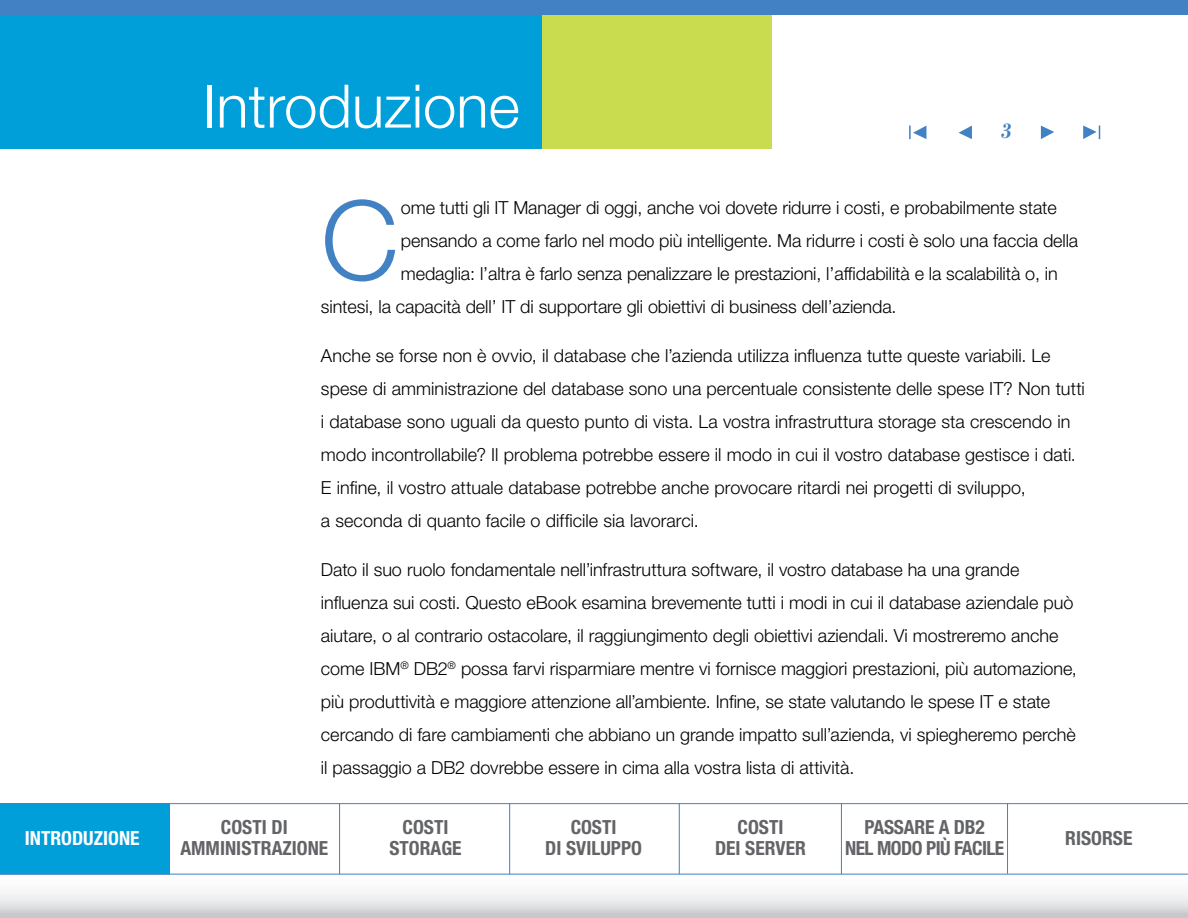
<style>
.page{position:relative;width:1188px;height:918px;background:#fff}
.page>*{position:absolute;margin:0;border:0;box-sizing:border-box;transform-origin:0 0}
.t1{font:300 110.4px "Helvetica Neue LT Pro";color:#4281c3}
.t2{font:300 60px "Helvetica Neue LT Pro";color:#fff}
.t3{font:italic 500 21px "Bodoni BE";color:#4281c3}
.t4{font:700 condensed 19.5px/21px "Helvetica Neue LT Pro";color:#636467;text-align:center}
.t5{font:700 condensed 19.5px/21px "Helvetica Neue LT Pro";letter-spacing:-.02em;color:#636467;text-align:center}
.t6{font:700 condensed 19.5px "Helvetica Neue LT Pro";color:#fff}
.t7{font:300 18px/33px "Helvetica Neue LT Pro";color:#000}
</style>
<div class="page">
<svg style="left:1041px;top:126px;width:13px;height:13px"></svg>
<svg style="left:959px;top:126px;width:13px;height:13px"></svg>
<svg style="left:909px;top:125px;width:17px;height:14px"></svg>
<svg style="left:1083px;top:125px;width:17px;height:14px"></svg>
<svg style="left:0;top:804px;width:1188px;height:114px"></svg>
<hr style="left:0;top:803px;width:1188px;height:1px;background:#4281c3">
<hr style="left:0;top:874px;width:1188px;height:1px;background:#4281c3">
<hr style="left:1007px;top:803px;width:1px;height:71px;background:#4281c3">
<hr style="left:841px;top:803px;width:1px;height:71px;background:#4281c3">
<hr style="left:679px;top:803px;width:1px;height:71px;background:#4281c3">
<hr style="left:339px;top:804px;width:1px;height:70px;background:#4281c3">
<hr style="left:509px;top:803px;width:1px;height:71px;background:#4281c3">
<div style="left:0;top:0;width:542px;height:148px;background:#009fda"></div>
<div style="left:542px;top:0;width:229px;height:148px;background:#c9dc50"></div>
<div style="left:0;top:0;width:1188px;height:15px;background:#4281c3"></div>
<div style="left:0;top:803px;width:170px;height:71px;background:#009fda"></div>
<h2 class="t2" style="left:203px;top:70px;width:318px">Introduzione</h2>
<p class="t3" style="left:1001px;top:119px;width:12px">3</p>
<h1 class="t1" style="left:321px;top:173px;width:79px">C</h1>
<p class="t7" style="left:401px;top:191px;width:657px">ome tutti gli IT Manager di oggi, anche voi dovete ridurre i costi, e probabilmente state</p>
<p class="t7" style="left:401px;top:224px;width:679px">pensando a come farlo nel modo più intelligente. Ma ridurre i costi è solo una faccia della</p>
<p class="t7" style="left:401px;top:257px;width:659px">medaglia: l’altra è farlo senza penalizzare le prestazioni, l’affidabilità e la scalabilità o, in</p>
<p class="t7" style="left:321px;top:290px;width:577px">sintesi, la capacità dell’ IT di supportare gli obiettivi di business dell’azienda.</p>
<p class="t7" style="left:321px;top:339px;width:765px">Anche se forse non è ovvio, il database che l’azienda utilizza influenza tutte queste variabili. Le spese di amministrazione del database sono una percentuale consistente delle spese IT? Non tutti i database sono uguali da questo punto di vista. La vostra infrastruttura storage sta crescendo in modo incontrollabile? Il problema potrebbe essere il modo in cui il vostro database gestisce i dati.<br>E infine, il vostro attuale database potrebbe anche provocare ritardi nei progetti di sviluppo,<br>a seconda di quanto facile o difficile sia lavorarci.</p>
<p class="t7" style="left:321px;top:553px;width:758px">Dato il suo ruolo fondamentale nell’infrastruttura software, il vostro database ha una grande influenza sui costi. Questo eBook esamina brevemente tutti i modi in cui il database aziendale può aiutare, o al contrario ostacolare, il raggiungimento degli obiettivi aziendali. Vi mostreremo anche come IBM<sup>®</sup> DB2<sup>®</sup> possa farvi risparmiare mentre vi fornisce maggiori prestazioni, più automazione, più produttività e maggiore attenzione all’ambiente. Infine, se state valutando le spese IT e state cercando di fare cambiamenti che abbiano un grande impatto sull’azienda, vi spiegheremo perchè il passaggio a DB2 dovrebbe essere in cima alla vostra lista di attività.</p>
<p class="t4" style="left:180px;top:817px;width:149px">COSTI DI<br>AMMINISTRAZIONE</p>
<p class="t4" style="left:545px;top:817px;width:98px">COSTI<br>DI SVILUPPO</p>
<p class="t4" style="left:715px;top:817px;width:92px">COSTI<br>DEI SERVER</p>
<p class="t5" style="left:845px;top:817px;width:161px">PASSARE A DB2<br>NEL MODO PIÙ FACILE</p>
<p class="t4" style="left:389px;top:817px;width:74px">COSTI<br>STORAGE</p>
<p class="t6" style="left:25px;top:827px;width:116px">INTRODUZIONE</p>
<p class="t4" style="left:1065px;top:828px;width:69px">RISORSE</p>
</div>
